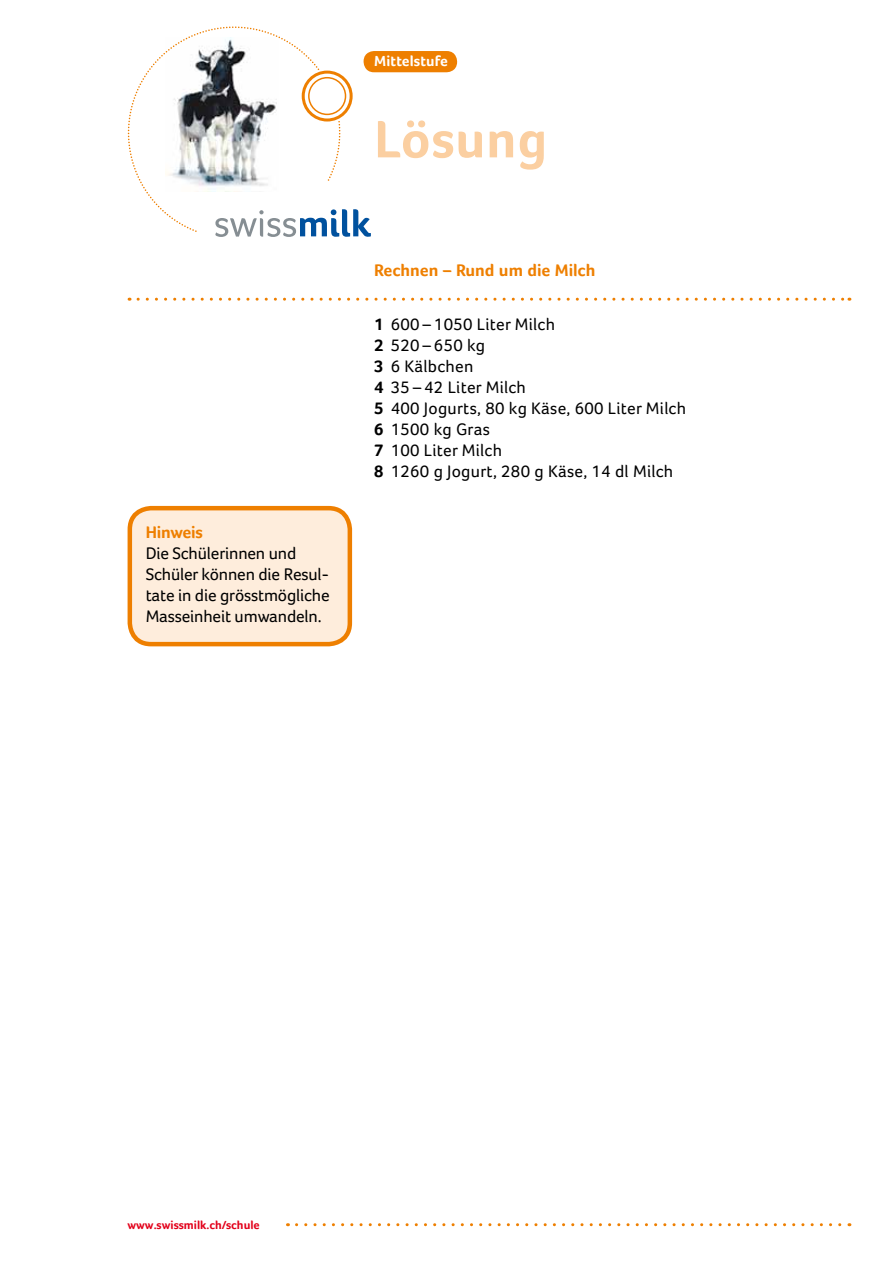
<style>
.page{position:relative;width:893px;height:1263px;background:#fff}
.page>*{position:absolute;margin:0;border:0;box-sizing:border-box;transform-origin:0 0}
.t1{font:700 54px "Foco";letter-spacing:.015em;color:#fbcfa1}
.t2{font:17.25px/21px "Foco";letter-spacing:.015em;color:#000}
.t3{font:17.25px/21px "Foco";letter-spacing:-.01em;color:#000}
.t4{font:700 17.25px "Foco";color:#ee7f00}
.t5{font:700 15px "Foco";letter-spacing:.01em;color:#fff}
.t6{font:700 12px "Foco";color:#e2001a}
.s1{font-weight:700}
</style>
<div class="page">
<svg style="left:128px;top:26px;width:243px;height:211px"></svg>
<svg style="left:297px;top:1223px;width:553px;height:3px"></svg>
<div style="left:364px;top:51px;width:93px;height:21px;background:#ee7f00;border-radius:11px"></div>
<svg style="left:138px;top:298px;width:712px;height:3px"></svg>
<div style="left:130px;top:508px;width:220px;height:136px;background:#feeddc;border-radius:21px"></div>
<div style="left:128px;top:506px;width:224px;height:140px;border:4px solid #ee7f00;border-radius:21px"></div>
<p class="t4" style="left:146px;top:522px;width:59px">Hinweis</p>
<p class="t3" style="left:146px;top:542px;width:186px">Die Schülerinnen und<br>Schüler können die Resul&shy;tate in die grösstmögliche<br>Masseinheit umwandeln.</p>
<p class="t5" style="left:374px;top:52px;width:75px">Mittelstufe</p>
<h1 class="t1" style="left:374px;top:107px;width:175px">Lösung</h1>
<p class="t4" style="left:374px;top:260px;width:223px">Rechnen – Rund um die Milch</p>
<p class="t2" style="left:374px;top:314px;width:313px"><span class="s1">1</span> 600 – 1050 Liter Milch<br><span class="s1">2</span> 520 – 650 kg<br><span class="s1">3</span> 6 Kälbchen<br><span class="s1">4</span> 35 – 42 Liter Milch<br><span class="s1">5</span> 400 Jogurts, 80 kg Käse, 600 Liter Milch<br><span class="s1">6</span> 1500 kg Gras<br><span class="s1">7</span> 100 Liter Milch<br><span class="s1">8</span> 1260 g Jogurt, 280 g Käse, 14 dl Milch</p>
<p class="t6" style="left:128px;top:1218px;width:134px">www.swissmilk.ch/schule</p>
</div>
